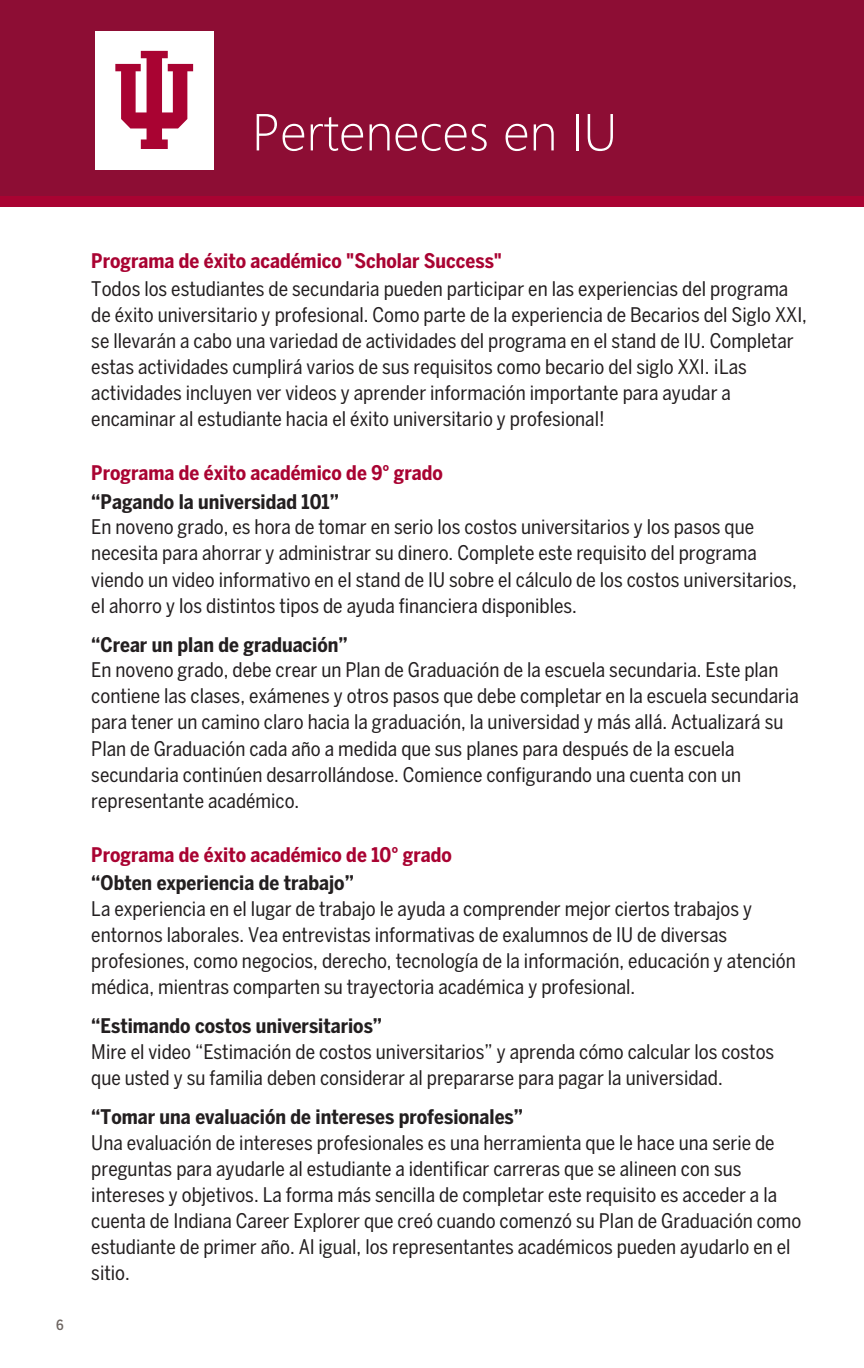
<style>
.page{position:relative;width:864px;height:1368px;background:#fff}
.page>*{position:absolute;margin:0;border:0;box-sizing:border-box;transform-origin:0 0}
.t1{font:300 52px "Yu Gothic UI";color:#fff}
.t2{font:20px/26px "Benton Sans Cond";color:#231f20}
.t3{font:700 20px/28.4px "Benton Sans Cond";color:#a90332}
.t4{font:500 14px "Benton Sans Cond";color:#6d6561}
.s1{font-weight:700;color:#a90332}
.s2{color:#231f20}
.s3{font-weight:700}
</style>
<div class="page">
<div style="left:0;top:0;width:864px;height:202px;background:#8d0d34"></div>
<div style="left:0;top:196px;width:864px;height:11px;background:#a90332"></div>
<div style="left:95px;top:31px;width:119px;height:139px;background:#fff"></div>
<svg style="left:115px;top:51px;width:78px;height:98px"></svg>
<p class="t1" style="left:252px;top:83px;width:367px">Perteneces en IU</p>
<p class="t4" style="left:56px;top:1316px;width:9px">6</p>
<p class="t2" style="left:91px;top:246px;width:698px;line-height:28.6px"><span class="s1">Programa de éxito académico "Scholar Success"<br></span>Todos los estudiantes de secundaria pueden participar en las experiencias del programa</p>
<p class="t2" style="left:91px;top:302px;width:717px">de éxito universitario y profesional. Como parte de la experiencia de Becarios del Siglo XXI, se llevarán a cabo una variedad de actividades del programa en el stand de IU. Completar estas actividades cumplirá varios de sus requisitos como becario del siglo XXI. ¡Las actividades incluyen ver videos y aprender información importante para ayudar a encaminar al estudiante hacia el éxito universitario y profesional!</p>
<p class="t3" style="left:91px;top:459px;width:353px">Programa de éxito académico de 9° grado <span class="s2">“Pagando la universidad 101”</span></p>
<p class="t2" style="left:91px;top:514px;width:707px">En noveno grado, es hora de tomar en serio los costos universitarios y los pasos que necesita para ahorrar y administrar su dinero. Complete este requisito del programa viendo un video informativo en el stand de IU sobre el cálculo de los costos universitarios, el ahorro y los distintos tipos de ayuda financiera disponibles.</p>
<p class="t2" style="left:91px;top:631px;width:709px"><span class="s3">“Crear un plan de graduación”<br></span>En noveno grado, debe crear un Plan de Graduación de la escuela secundaria. Este plan contiene las clases, exámenes y otros pasos que debe completar en la escuela secundaria para tener un camino claro hacia la graduación, la universidad y más allá. Actualizará su Plan de Graduación cada año a medida que sus planes para después de la escuela secundaria continúen desarrollándose. Comience configurando una cuenta con un representante académico.</p>
<p class="t3" style="left:91px;top:840px;width:362px">Programa de éxito académico de 10° grado <span class="s2">“Obten experiencia de trabajo”</span></p>
<p class="t2" style="left:91px;top:895px;width:706px">La experiencia en el lugar de trabajo le ayuda a comprender mejor ciertos trabajos y entornos laborales. Vea entrevistas informativas de exalumnos de IU de diversas profesiones, como negocios, derecho, tecnología de la información, educación y atención médica, mientras comparten su trayectoria académica y profesional.</p>
<p class="t2" style="left:91px;top:1012px;width:684px"><span class="s3">“Estimando costos universitarios”<br></span>Mire el video “Estimación de costos universitarios” y aprenda cómo calcular los costos que usted y su familia deben considerar al prepararse para pagar la universidad.</p>
<p class="t2" style="left:91px;top:1103px;width:712px"><span class="s3">“Tomar una evaluación de intereses profesionales”<br></span>Una evaluación de intereses profesionales es una herramienta que le hace una serie de preguntas para ayudarle al estudiante a identificar carreras que se alineen con sus intereses y objetivos. La forma más sencilla de completar este requisito es acceder a la cuenta de Indiana Career Explorer que creó cuando comenzó su Plan de Graduación como estudiante de primer año. Al igual, los representantes académicos pueden ayudarlo en el sitio.</p>
</div>
